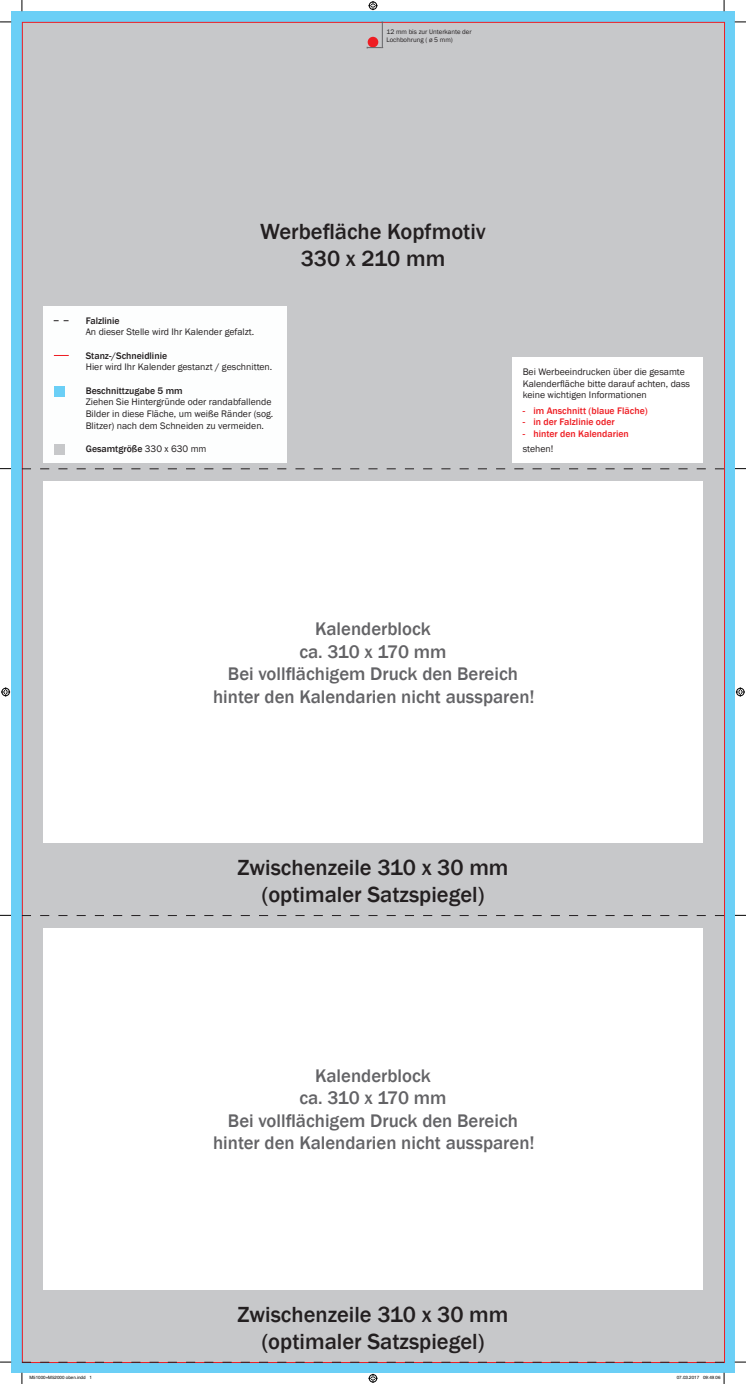
<style>
.page{position:relative;width:746px;height:1384px;background:#fff}
.page>*{position:absolute;margin:0;border:0;box-sizing:border-box;transform-origin:0 0}
.t1{font:500 22.5px/27px "Franklin Gothic";color:#231f20;text-align:center}
.t2{font:500 18.75px/22.5px "Franklin Gothic";color:#636366;text-align:center}
.t3{font:9.75px/11.7px "Franklin Gothic";color:#231f20}
.t4{font:500 9.75px "Franklin Gothic";color:#231f20}
.t5{font:500 9.75px "Franklin Gothic";color:#ee1d23}
.t6{font:6.75px/8.1px "Franklin Gothic";color:#231f20}
.t7{font:4.5px "Helvetica";color:#000}
.s1{font-weight:400}
</style>
<div class="page">
<div style="left:11px;top:11px;width:723px;height:1361px;background:#6bcff6"></div>
<div style="left:22px;top:22px;width:702px;height:1340px;background:#c7c8ca;border:1px solid #ee1d23"></div>
<svg style="left:22px;top:468px;width:701px;height:1px"></svg>
<svg style="left:22px;top:915px;width:701px;height:1px"></svg>
<svg style="left:22px;top:1361px;width:701px;height:1px"></svg>
<svg style="left:367px;top:22px;width:16px;height:26px"></svg>
<div style="left:43px;top:306px;width:244px;height:157px;background:#fdfefe"></div>
<svg style="left:54px;top:355px;width:15px;height:1px"></svg>
<div style="left:54px;top:385px;width:10px;height:11px;background:#6bcff6"></div>
<div style="left:54px;top:444px;width:10px;height:11px;background:#c7c8ca"></div>
<div style="left:43px;top:481px;width:659px;height:362px;background:#fff"></div>
<div style="left:512px;top:357px;width:190px;height:106px;background:#fff"></div>
<div style="left:43px;top:928px;width:659px;height:361px;background:#fff"></div>
<svg style="left:0;top:21px;width:11px;height:2px"></svg>
<svg style="left:734px;top:21px;width:11px;height:2px"></svg>
<svg style="left:21px;top:0;width:2px;height:11px"></svg>
<svg style="left:21px;top:1372px;width:2px;height:11px"></svg>
<svg style="left:368px;top:1px;width:9px;height:9px"></svg>
<svg style="left:368px;top:1373px;width:9px;height:9px"></svg>
<svg style="left:1px;top:687px;width:9px;height:9px"></svg>
<svg style="left:735px;top:687px;width:9px;height:9px"></svg>
<svg style="left:676px;top:1372px;width:48px;height:11px"></svg>
<p class="t6" style="left:386px;top:28px;width:87px">12 mm bis zur Unterkante der<br>Lochbohrung ( ø 5 mm)</p>
<h1 class="t1" style="left:260px;top:218px;width:227px">Werbefläche Kopfmotiv<br>330 x 210 mm</h1>
<p class="t4" style="left:86px;top:314px;width:35px">Falzlinie</p>
<p class="t3" style="left:86px;top:326px;width:170px">An dieser Stelle wird Ihr Kalender gefalzt.</p>
<p class="t4" style="left:86px;top:349px;width:83px">Stanz-/Schneidlinie</p>
<p class="t3" style="left:86px;top:361px;width:188px">Hier wird Ihr Kalender gestanzt / geschnitten.</p>
<p class="t4" style="left:86px;top:384px;width:98px">Beschnittzugabe 5 mm</p>
<p class="t3" style="left:86px;top:396px;width:189px">Ziehen Sie Hintergründe oder randabfallende<br>Bilder in diese Fläche, um weiße Ränder (sog.<br>Blitzer) nach dem Schneiden zu vermeiden.</p>
<p class="t4" style="left:86px;top:443px;width:122px">Gesamtgröße <span class="s1">330 x 630 mm</span></p>
<p class="t3" style="left:522px;top:366px;width:169px">Bei Werbeeindrucken über die gesamte<br>Kalenderfläche bitte darauf achten, dass keine wichtigen Informationen</p>
<p class="t5" style="left:522px;top:404px;width:126px">- im Anschnitt (blaue Fläche)</p>
<p class="t5" style="left:522px;top:416px;width:93px">- in der Falzlinie oder</p>
<p class="t5" style="left:522px;top:427px;width:107px">- hinter den Kalendarien</p>
<p class="t3" style="left:522px;top:443px;width:32px">stehen!</p>
<h2 class="t2" style="left:213px;top:617px;width:323px">Kalenderblock<br>ca. 310 x 170 mm<br>Bei vollflächigem Druck den Bereich hinter den Kalendarien nicht aussparen!</h2>
<h1 class="t1" style="left:237px;top:854px;width:272px">Zwischenzeile 310 x 30 mm (optimaler Satzspiegel)</h1>
<h2 class="t2" style="left:213px;top:1064px;width:323px">Kalenderblock<br>ca. 310 x 170 mm<br>Bei vollflächigem Druck den Bereich hinter den Kalendarien nicht aussparen!</h2>
<h1 class="t1" style="left:237px;top:1300px;width:272px">Zwischenzeile 310 x 30 mm (optimaler Satzspiegel)</h1>
<p class="t7" style="left:29px;top:1374px;width:64px">M51000+M52000 oben.indd 1</p>
<p class="t7" style="left:676px;top:1374px;width:45px">07.03.2017 09:49:06</p>
</div>
